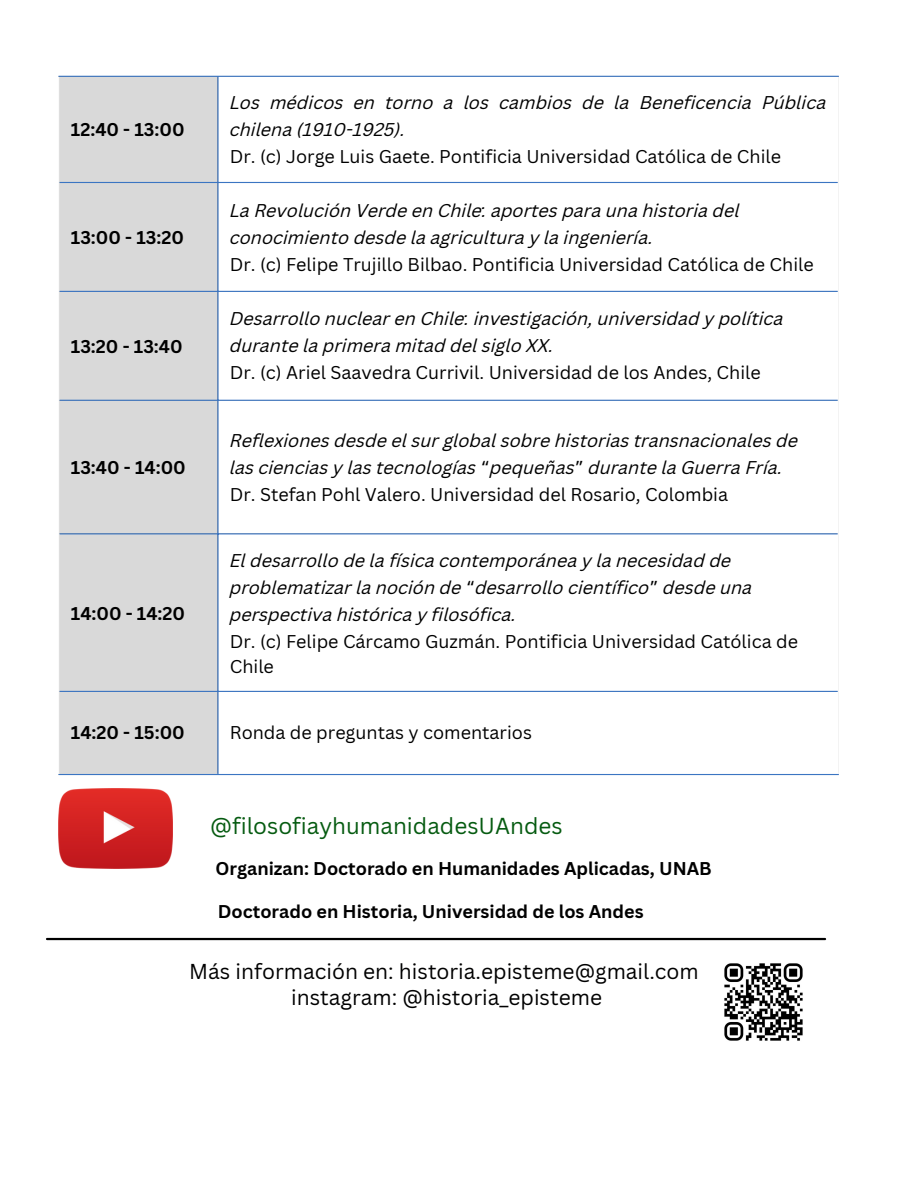
<style>
.page{position:relative;width:918px;height:1188px;background:#fff}
.page>*{position:absolute;margin:0;border:0;box-sizing:border-box;transform-origin:0 0}
.t1{font:22.5px "Canva Sans";color:#065b11}
.t2{font:21px "Canva Sans";color:#000001}
.t3{font:italic 18px/27px "Canva Sans";color:#000}
.t4{font:18px/24.8px "Canva Sans";color:#000}
.t5{font:700 18px "Canva Sans";color:#000}
.s1{font-family:"Noto Sans Gurmukhi";font-style:normal}
</style>
<div class="page">
<div style="left:60px;top:77px;width:157px;height:697px;background:#d9d9d9"></div>
<hr style="left:217px;top:77px;width:2px;height:697px;background:#3b75c2">
<hr style="left:59px;top:76px;width:780px;height:1px;background:#3b75c2">
<hr style="left:60px;top:182px;width:778px;height:1px;background:#3b75c2">
<hr style="left:60px;top:291px;width:778px;height:1px;background:#3b75c2">
<hr style="left:60px;top:400px;width:778px;height:1px;background:#3b75c2">
<hr style="left:60px;top:533px;width:778px;height:1px;background:#3b75c2">
<hr style="left:60px;top:691px;width:778px;height:1px;background:#3b75c2">
<hr style="left:59px;top:774px;width:780px;height:1px;background:#3b75c2">
<img style="left:59px;top:789px;width:113px;height:80px">
<hr style="left:47px;top:938px;width:778px;height:2px;background:#000">
<img style="left:724px;top:963px;width:79px;height:78px">
<p class="t5" style="left:71px;top:117px;width:115px">12:40 - 13:00</p>
<p class="t5" style="left:71px;top:225px;width:115px">13:00 - 13:20</p>
<p class="t5" style="left:71px;top:333px;width:113px">13:20 - 13:40</p>
<p class="t5" style="left:71px;top:455px;width:116px">13:40 - 14:00</p>
<p class="t5" style="left:71px;top:601px;width:116px">14:00 - 14:20</p>
<p class="t3" style="left:230px;top:91px;width:598px">Los médicos en torno a los cambios de la Beneficencia Pública chilena (1910-1925).</p>
<p class="t4" style="left:230px;top:144px;width:553px">Dr. (c) Jorge Luis Gaete. Pontificia Universidad Católica de Chile</p>
<p class="t3" style="left:230px;top:199px;width:511px">La Revolución Verde en Chile: aportes para una historia del conocimiento desde la agricultura y la ingeniería.</p>
<p class="t4" style="left:230px;top:251px;width:585px">Dr. (c) Felipe Trujillo Bilbao. Pontificia Universidad Católica de Chile</p>
<p class="t3" style="left:230px;top:306px;width:555px">Desarrollo nuclear en Chile: investigación, universidad y política durante la primera mitad del siglo XX.</p>
<p class="t4" style="left:230px;top:359px;width:533px">Dr. (c) Ariel Saavedra Currivil. Universidad de los Andes, Chile</p>
<p class="t3" style="left:230px;top:429px;width:570px">Reflexiones desde el sur global sobre historias transnacionales de las ciencias y las tecnologías <span class="s1">“</span>pequeñas<span class="s1">”</span> durante la Guerra Fría.</p>
<p class="t4" style="left:230px;top:482px;width:500px">Dr. Stefan Pohl Valero. Universidad del Rosario, Colombia</p>
<p class="t3" style="left:230px;top:549px;width:524px">El desarrollo de la física contemporánea y la necesidad de problematizar la noción de <span class="s1">“</span>desarrollo científico<span class="s1">”</span> desde una perspectiva histórica y filosófica.</p>
<p class="t4" style="left:230px;top:629px;width:570px">Dr. (c) Felipe Cárcamo Guzmán. Pontificia Universidad Católica de<br>Chile</p>
<p class="t5" style="left:71px;top:720px;width:115px">14:20 - 15:00</p>
<p class="t4" style="left:230px;top:720px;width:304px">Ronda de preguntas y comentarios</p>
<p class="t1" style="left:210px;top:810px;width:354px">@filosofiayhumanidadesUAndes</p>
<h1 class="t5" style="left:215px;top:856px;width:498px">Organizan: Doctorado en Humanidades Aplicadas, UNAB</h1>
<p class="t5" style="left:218px;top:899px;width:427px">Doctorado en Historia, Universidad de los Andes</p>
<p class="t2" style="left:189px;top:957px;width:511px">Más información en: historia.episteme@gmail.com</p>
<p class="t2" style="left:291px;top:982px;width:313px">instagram: @historia_episteme</p>
</div>
